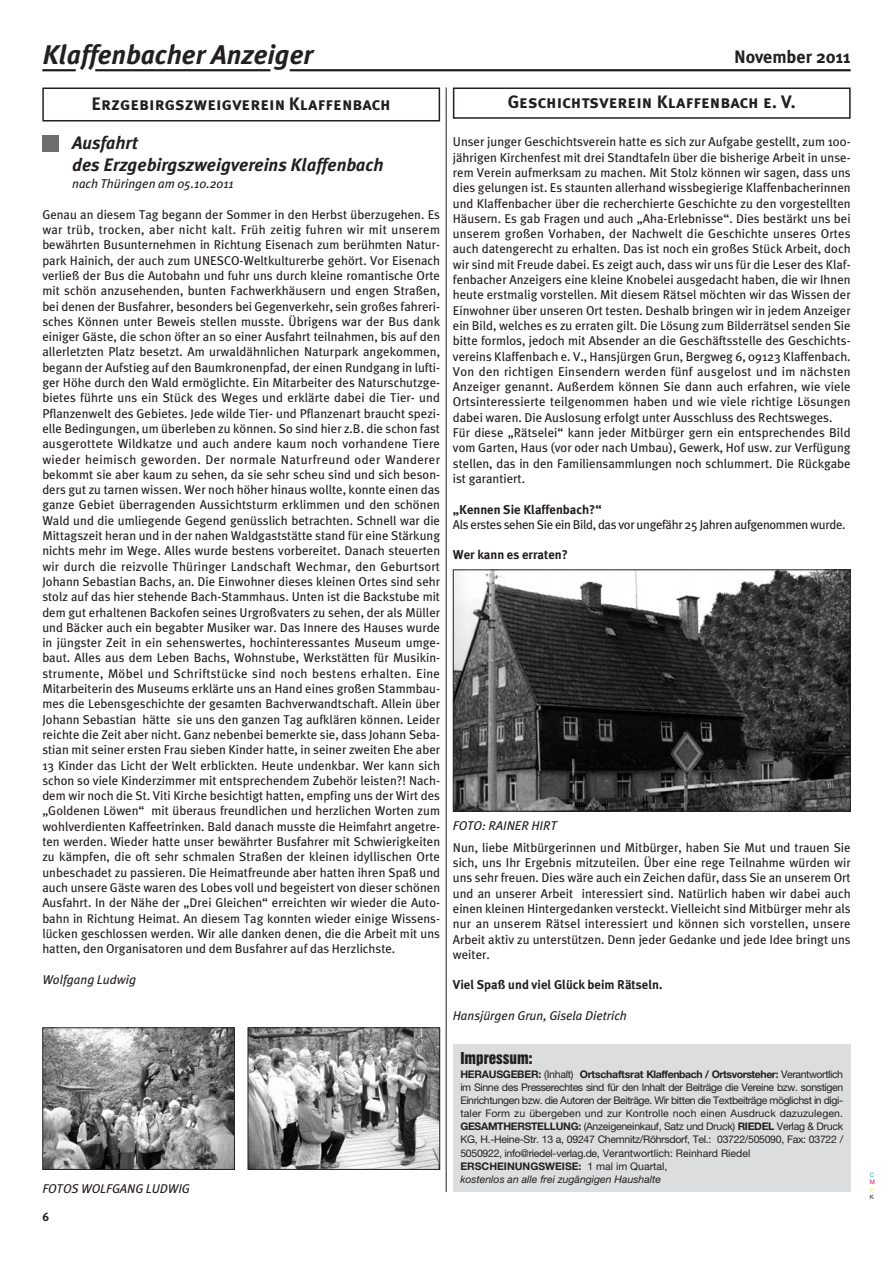
<style>
.page{position:relative;width:893px;height:1263px;background:#fff}
.page>*{position:absolute;margin:0;border:0;box-sizing:border-box;transform-origin:0 0}
.t1{font:italic 700 27px "Meta Plus";color:#231f20}
.t2{font:18px "Meta Plus Bold Caps";color:#231f20}
.t3{font:italic 700 18px/21.6px "Meta Plus";color:#231f20}
.t4{font:700 18px "Meta Plus";color:#231f20}
.t5{font:15px "Helvetica Inserat";color:#231f20}
.t6{font:12.75px/15.3px "Meta Plus";color:#231f20;text-align:justify}
.t7{font:italic 12.75px "Meta Plus";color:#231f20}
.t8{font:700 12.75px "Meta Plus";color:#231f20}
.t9{font:12.75px "Meta Plus";letter-spacing:-.025em;color:#231f20}
.t10{font:700 12px "Meta Plus";color:#231f20}
.t11{font:10.5px/13px "Helvetica Neue";letter-spacing:-.03em;color:#231f20}
.t12{font:6px "Helvetica Neue";color:#00adef}
.t13{font:6px "Helvetica Neue";color:#ec008c}
.t14{font:6px "Helvetica Neue";color:#fff200}
.t15{font:6px "Helvetica Neue";color:#231f20}
.s1{font-weight:700}
.s2{font-style:italic}
</style>
<div class="page">
<hr style="left:42px;top:69px;width:34px;height:2px;background:#231f20">
<hr style="left:95px;top:69px;width:175px;height:2px;background:#231f20">
<hr style="left:290px;top:69px;width:560px;height:2px;background:#231f20">
<img style="left:249px;top:1029px;width:189px;height:139px">
<div style="left:247px;top:1027px;width:193px;height:143px;border:1px solid #231f20"></div>
<img style="left:44px;top:1029px;width:189px;height:139px">
<div style="left:42px;top:1027px;width:193px;height:143px;border:1px solid #231f20"></div>
<div style="left:453px;top:88px;width:397px;height:31px;border:2px solid #231f20"></div>
<hr style="left:446px;top:88px;width:1px;height:1104px;background:#231f20">
<img style="left:455px;top:571px;width:393px;height:239px">
<div style="left:453px;top:569px;width:397px;height:243px;border:1px solid #231f20"></div>
<div style="left:42px;top:135px;width:16px;height:17px;background:#6c6e70"></div>
<div style="left:42px;top:88px;width:398px;height:34px;border:2px solid #231f20"></div>
<div style="left:453px;top:1044px;width:397px;height:148px;background:#dcddde"></div>
<h1 class="t1" style="left:42px;top:45px;width:272px">Klaffenbacher Anzeiger</h1>
<h2 class="t4" style="left:734px;top:48px;width:118px">November 2011</h2>
<h2 class="t2" style="left:92px;top:93px;width:301px">Erzgebirgszweigverein Klaffenbach</h2>
<h2 class="t3" style="left:72px;top:134px;width:313px">Ausfahrt<br>des Erzgebirgszweigvereins Klaffenbach</h2>
<p class="t7" style="left:72px;top:178px;width:163px">nach Thüringen am 05.10.2011</p>
<p class="t6" style="left:42px;top:207px;width:399px">Genau an diesem Tag begann der Sommer in den Herbst überzugehen. Es war trüb, trocken, aber nicht kalt. Früh zeitig fuhren wir mit unserem bewährten Busunternehmen in Richtung Eisenach zum berühmten Natur&shy;park Hainich, der auch zum UNESCO-Weltkulturerbe gehört. Vor Eisenach verließ der Bus die Autobahn und fuhr uns durch kleine romantische Orte mit schön anzusehenden, bunten Fachwerkhäusern und engen Straßen, bei denen der Busfahrer, besonders bei Gegenverkehr, sein großes fahreri&shy;sches Können unter Beweis stellen musste. Übrigens war der Bus dank einiger Gäste, die schon öfter an so einer Ausfahrt teilnahmen, bis auf den allerletzten Platz besetzt. Am urwaldähnlichen Naturpark angekommen, begann der Aufstieg auf den Baumkronenpfad, der einen Rundgang in lufti&shy;ger Höhe durch den Wald ermöglichte. Ein Mitarbeiter des Naturschutzge&shy;bietes führte uns ein Stück des Weges und erklärte dabei die Tier- und Pflanzenwelt des Gebietes. Jede wilde Tier- und Pflanzenart braucht spezi&shy;elle Bedingungen, um überleben zu können. So sind hier z.B. die schon fast ausgerottete Wildkatze und auch andere kaum noch vorhandene Tiere wieder heimisch geworden. Der normale Naturfreund oder Wanderer bekommt sie aber kaum zu sehen, da sie sehr scheu sind und sich beson&shy;ders gut zu tarnen wissen. Wer noch höher hinaus wollte, konnte einen das ganze Gebiet überragenden Aussichtsturm erklimmen und den schönen Wald und die umliegende Gegend genüsslich betrachten. Schnell war die Mittagszeit heran und in der nahen Waldgaststätte stand für eine Stärkung nichts mehr im Wege. Alles wurde bestens vorbereitet. Danach steuerten wir durch die reizvolle Thüringer Landschaft Wechmar, den Geburtsort Johann Sebastian Bachs, an. Die Einwohner dieses kleinen Ortes sind sehr stolz auf das hier stehende Bach-Stammhaus. Unten ist die Backstube mit dem gut erhaltenen Backofen seines Urgroßvaters zu sehen, der als Müller und Bäcker auch ein begabter Musiker war. Das Innere des Hauses wurde in jüngster Zeit in ein sehenswertes, hochinteressantes Museum umge&shy;baut. Alles aus dem Leben Bachs, Wohnstube, Werkstätten für Musikin&shy;strumente, Möbel und Schriftstücke sind noch bestens erhalten. Eine Mitarbeiterin des Museums erklärte uns an Hand eines großen Stammbau&shy;mes die Lebensgeschichte der gesamten Bachverwandtschaft. Allein über Johann Sebastian hätte sie uns den ganzen Tag aufklären können. Leider reichte die Zeit aber nicht. Ganz nebenbei bemerkte sie, dass Johann Seba&shy;stian mit seiner ersten Frau sieben Kinder hatte, in seiner zweiten Ehe aber 13 Kinder das Licht der Welt erblickten. Heute undenkbar. Wer kann sich schon so viele Kinderzimmer mit entsprechendem Zubehör leisten?! Nach&shy;dem wir noch die St. Viti Kirche besichtigt hatten, empfing uns der Wirt des „Goldenen Löwen“ mit überaus freundlichen und herzlichen Worten zum wohlverdienten Kaffeetrinken. Bald danach musste die Heimfahrt angetre&shy;ten werden. Wieder hatte unser bewährter Busfahrer mit Schwierigkeiten zu kämpfen, die oft sehr schmalen Straßen der kleinen idyllischen Orte unbeschadet zu passieren. Die Heimatfreunde aber hatten ihren Spaß und auch unsere Gäste waren des Lobes voll und begeistert von dieser schönen Ausfahrt. In der Nähe der „Drei Gleichen“ erreichten wir wieder die Auto&shy;bahn in Richtung Heimat. An diesem Tag konnten wieder einige Wissens&shy;lücken geschlossen werden. Wir alle danken denen, die die Arbeit mit uns hatten, den Organisatoren und dem Busfahrer auf das Herzlichste.</p>
<p class="t7" style="left:42px;top:973px;width:95px">Wolfgang Ludwig</p>
<p class="t7" style="left:42px;top:1183px;width:149px">FOTOS WOLFGANG LUDWIG</p>
<p class="t10" style="left:42px;top:1212px;width:8px">6</p>
<h2 class="t2" style="left:507px;top:92px;width:289px">Geschichtsverein Klaffenbach e. V.</h2>
<p class="t6" style="left:453px;top:135px;width:399px;text-align:left">Unser junger Geschichtsverein hatte es sich zur Aufgabe gestellt, zum 100- jährigen Kirchenfest mit drei Standtafeln über die bisherige Arbeit in unse&shy;rem Verein aufmerksam zu machen. Mit Stolz können wir sagen, dass uns dies gelungen ist. Es staunten allerhand wissbegierige Klaffenbacherinnen und Klaffenbacher über die recherchierte Geschichte zu den vorgestellten Häusern. Es gab Fragen und auch „Aha-Erlebnisse“. Dies bestärkt uns bei unserem großen Vorhaben, der Nachwelt die Geschichte unseres Ortes auch datengerecht zu erhalten. Das ist noch ein großes Stück Arbeit, doch wir sind mit Freude dabei. Es zeigt auch, dass wir uns für die Leser des Klaf&shy;fenbacher Anzeigers eine kleine Knobelei ausgedacht haben, die wir Ihnen heute erstmalig vorstellen. Mit diesem Rätsel möchten wir das Wissen der Einwohner über unseren Ort testen. Deshalb bringen wir in jedem Anzeiger ein Bild, welches es zu erraten gilt. Die Lösung zum Bilderrätsel senden Sie bitte formlos, jedoch mit Absender an die Geschäftsstelle des Geschichts&shy;vereins Klaffenbach e. V., Hansjürgen Grun, Bergweg 6, 09123 Klaffenbach.<br>Von den richtigen Einsendern werden fünf ausgelost und im nächsten Anzeiger genannt. Außerdem können Sie dann auch erfahren, wie viele Ortsinteressierte teilgenommen haben und wie viele richtige Lösungen dabei waren. Die Auslosung erfolgt unter Ausschluss des Rechtsweges.<br>Für diese „Rätselei“ kann jeder Mitbürger gern ein entsprechendes Bild vom Garten, Haus (vor oder nach Umbau), Gewerk, Hof usw. zur Verfügung stellen, das in den Familiensammlungen noch schlummert. Die Rückgabe ist garantiert.</p>
<p class="t8" style="left:453px;top:503px;width:150px">„Kennen Sie Klaffenbach?“</p>
<p class="t9" style="left:453px;top:518px;width:394px">Als erstes sehen Sie ein Bild, das vor ungefähr 25 Jahren aufgenommen wurde.</p>
<p class="t8" style="left:453px;top:549px;width:117px">Wer kann es erraten?</p>
<p class="t7" style="left:453px;top:819px;width:106px">FOTO: RAINER HIRT</p>
<p class="t6" style="left:453px;top:840px;width:399px">Nun, liebe Mitbürgerinnen und Mitbürger, haben Sie Mut und trauen Sie sich, uns Ihr Ergebnis mitzuteilen. Über eine rege Teilnahme würden wir uns sehr freuen. Dies wäre auch ein Zeichen dafür, dass Sie an unserem Ort und an unserer Arbeit interessiert sind. Natürlich haben wir dabei auch einen kleinen Hintergedanken versteckt. Vielleicht sind Mitbürger mehr als nur an unserem Rätsel interessiert und können sich vorstellen, unsere Arbeit aktiv zu unterstützen. Denn jeder Gedanke und jede Idee bringt uns weiter.</p>
<p class="t8" style="left:453px;top:979px;width:211px">Viel Spaß und viel Glück beim Rätseln.</p>
<p class="t7" style="left:453px;top:1010px;width:175px">Hansjürgen Grun, Gisela Dietrich</p>
<p class="t5" style="left:460px;top:1052px;width:74px">Impressum:</p>
<p class="t11" style="left:460px;top:1069px;width:384px"><span class="s1">HERAUSGEBER:</span> (Inhalt) <span class="s1">Ortschaftsrat Klaffenbach / Ortsvorsteher:</span> Verantwortlich im Sinne des Presserechtes sind für den Inhalt der Beiträge die Vereine bzw. sonstigen Einrichtungen bzw. die Autoren der Beiträge. Wir bitten die Textbeiträge möglichst in digi&shy;taler Form zu übergeben und zur Kontrolle noch einen Ausdruck dazuzulegen.<br><span class="s1">GESAMTHERSTELLUNG:</span> (Anzeigeneinkauf, Satz und Druck) <span class="s1">RIEDEL</span> Verlag &amp; Druck KG, H.-Heine-Str. 13 a, 09247 Chemnitz/Röhrsdorf, Tel.: 03722/505090, Fax: 03722 / 5050922, info@riedel-verlag.de, Verantwortlich: Reinhard Riedel <span class="s1">ERSCHEINUNGSWEISE:</span> 1 mal im Quartal,<br><span class="s2">kostenlos an alle frei zugängigen Haushalte</span></p>
<p class="t12" style="left:869px;top:1173px;width:6px">C</p>
<p class="t13" style="left:869px;top:1180px;width:7px">M</p>
<p class="t14" style="left:869px;top:1187px;width:5px">Y</p>
<p class="t15" style="left:869px;top:1195px;width:6px">K</p>
</div>
